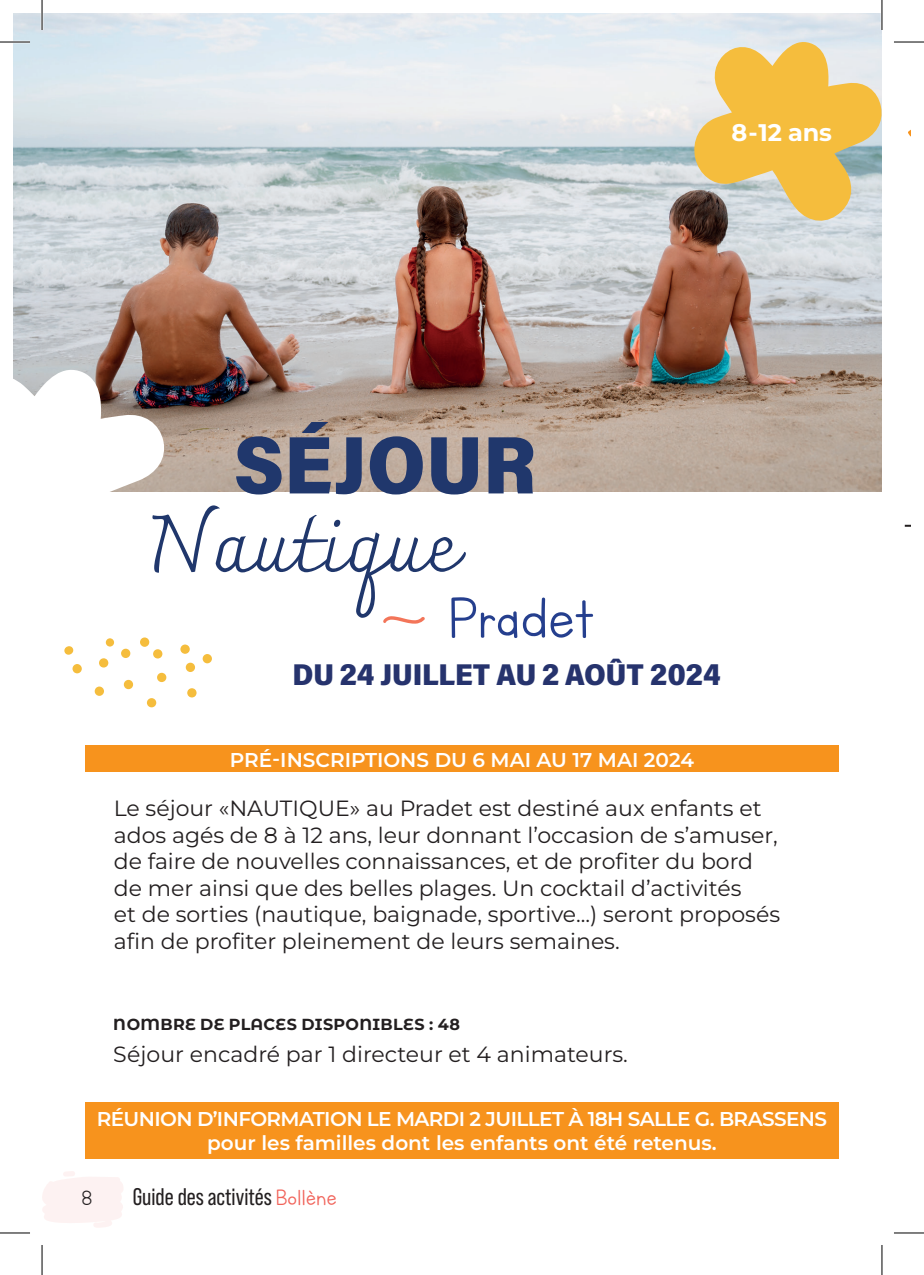
<style>
.page{position:relative;width:924px;height:1275px;background:#fff}
.page>*{position:absolute;margin:0;border:0;box-sizing:border-box;transform-origin:0 0}
.t1{font:82px "Charmonman";color:#20376c}
.t2{font:82px "Acumin Variable Concept";letter-spacing:.005em;color:#20376c}
.t3{font:68px "Lettersfor Learners";color:#253f8e}
.t4{font:30.2px "Acumin Variable Concept";letter-spacing:-.005em;color:#26336d}
.t5{font:24px "Bebas Neue Pro";color:#231f20}
.t6{font:700 24px "Montserrat";color:#fff}
.t7{font:24px "Lettersfor Learners";color:#231f20}
.t8{font:22px/26.4px "Montserrat";color:#231f20}
.t9{font:600 20px/24px "Montserrat";letter-spacing:-.03em;color:#fff;text-align:center}
.t10{font:600 20px "Montserrat";letter-spacing:-.01em;color:#fff}
.t11{font:700 16px "Montserrat Alternates";letter-spacing:.02em;color:#231f20}
.s1{font-family:"Lettersfor Learners";font-size:26px;color:#f1635a}
</style>
<div class="page">
<svg style="left:42px;top:1171px;width:81px;height:56px"></svg>
<img style="left:14px;top:14px;width:867px;height:477px">
<svg style="left:691px;top:36px;width:191px;height:188px;background:#e2c57d"></svg>
<svg style="left:64px;top:637px;width:148px;height:70px"></svg>
<svg style="left:383px;top:616px;width:42px;height:7px"></svg>
<svg style="left:14px;top:363px;width:153px;height:129px"></svg>
<div style="left:85px;top:745px;width:752px;height:27px;background:#f7931d"></div>
<div style="left:85px;top:1101px;width:752px;height:57px;background:#f7931d"></div>
<hr style="left:0;top:41px;width:30px;height:2px;background:#fff">
<hr style="left:41px;top:0;width:2px;height:30px;background:#fff">
<hr style="left:880px;top:0;width:2px;height:30px;background:#fff">
<hr style="left:0;top:42px;width:30px;height:1px;background:#000">
<hr style="left:893px;top:42px;width:30px;height:1px;background:#000">
<hr style="left:0;top:1232px;width:30px;height:1px;background:#000">
<hr style="left:893px;top:1232px;width:30px;height:1px;background:#000">
<hr style="left:42px;top:0;width:1px;height:30px;background:#000">
<hr style="left:42px;top:1245px;width:1px;height:30px;background:#000">
<hr style="left:881px;top:0;width:1px;height:30px;background:#000">
<hr style="left:881px;top:1245px;width:1px;height:30px;background:#000">
<p class="t6" style="left:731px;top:115px;width:102px">8-12 ans</p>
<h1 class="t2" style="left:234px;top:408px;width:304px">SÉJOUR</h1>
<h1 class="t1" style="left:145px;top:495px;width:311px">Nautique</h1>
<h2 class="t3" style="left:448px;top:582px;width:147px">Pradet</h2>
<h3 class="t4" style="left:292px;top:653px;width:430px">DU 24 JUILLET AU 2 AOÛT 2024</h3>
<p class="t10" style="left:230px;top:745px;width:465px">PRÉ-INSCRIPTIONS DU 6 MAI AU 17 MAI 2024</p>
<p class="t8" style="left:114px;top:794px;width:667px">Le séjour «NAUTIQUE» au Pradet est destiné aux enfants et ados agés de 8 à 12 ans, leur donnant l’occasion de s’amuser, de faire de nouvelles connaissances, et de profiter du bord de mer ainsi que des belles plages. Un cocktail d’activités<br>et de sorties (nautique, baignade, sportive...) seront proposés afin de profiter pleinement de leurs semaines.</p>
<p class="t11" style="left:114px;top:1013px;width:347px">NOMBRE DE PLACES DISPONIBLES : 48</p>
<p class="t8" style="left:114px;top:1040px;width:515px">Séjour encadré par 1 directeur et 4 animateurs.</p>
<p class="t9" style="left:97px;top:1106px;width:731px">RÉUNION D’INFORMATION LE MARDI 2 JUILLET À 18H SALLE G. BRASSENS pour les familles dont les enfants ont été retenus.</p>
<p class="t7" style="left:82px;top:1185px;width:12px">8</p>
<p class="t5" style="left:133px;top:1183px;width:205px">Guide des activités <span class="s1">Bollène</span></p>
</div>
